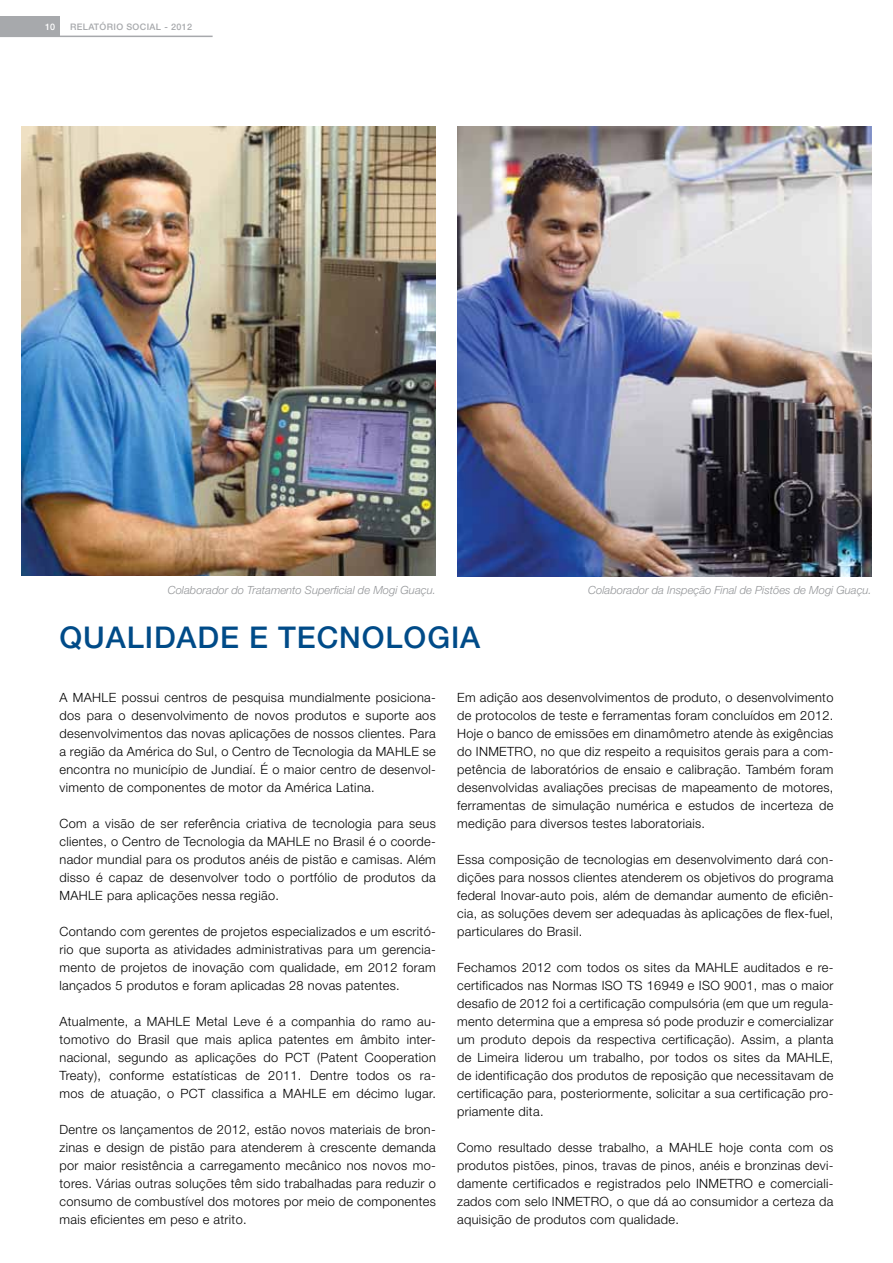
<style>
.page{position:relative;width:893px;height:1263px;background:#fff}
.page>*{position:absolute;margin:0;border:0;box-sizing:border-box;transform-origin:0 0}
.t1{font:500 30px "Helvetica Neue LT";letter-spacing:.03em;color:#004b88}
.t2{font:300 12.75px/18px "Helvetica Neue LT";letter-spacing:.025em;color:#000;text-align:justify}
.t3{font:italic 300 11.25px "Helvetica Neue LT Std";color:#939598}
.t4{font:500 9px "Helvetica Neue LT";letter-spacing:.04em;color:#a7a9ac}
.t5{font:500 9px "Helvetica Neue LT";color:#fff}
</style>
<div class="page">
<img style="left:21px;top:126px;width:415px;height:450px">
<img style="left:457px;top:126px;width:415px;height:450px">
<div style="left:0;top:16px;width:60px;height:20px;background:#a7a9ac"></div>
<hr style="left:0;top:36px;width:213px;height:1px;background:#a7a9ac">
<p class="t5" style="left:45px;top:21px;width:12px">10</p>
<p class="t4" style="left:70px;top:21px;width:123px">RELATÓRIO SOCIAL - 2012</p>
<p class="t3" style="left:168px;top:583px;width:270px">Colaborador do Tratamento Superficial de Mogi Guaçu.</p>
<p class="t3" style="left:588px;top:583px;width:285px">Colaborador da Inspeção Final de Pistões de Mogi Guaçu.</p>
<h1 class="t1" style="left:60px;top:619px;width:422px">QUALIDADE E TECNOLOG IA</h1>
<p class="t2" style="left:60px;top:688px;width:23px">A MAHLE</p>
<p class="t2" style="left:60px;top:688px;width:378px;text-indent:62px">possui centros de pesquisa mundialmente posiciona&shy;dos para o desenvolvimento de novos produtos e suporte aos desenvolvimentos das novas aplicações de nossos clientes. Para a região da América do Sul, o Centro de Tecnologia da MAHLE</p>
<p class="t2" style="left:60px;top:742px;width:378px;text-indent:363px">se encontra no município de Jundiaí. É o maior centro de desenvol&shy;vimento de componentes de motor da América Latina.</p>
<p class="t2" style="left:60px;top:814px;width:378px">Com a visão de ser referência criativa de tecnologia para seus clientes, o Centro de Tecnologia da MAHLE</p>
<p class="t2" style="left:60px;top:832px;width:378px;text-indent:255px">no Brasil é o coorde&shy;nador mundial para os produtos anéis de pistão e camisas. Além disso é capaz de desenvolver todo o portfólio de produtos da MAHLE</p>
<p class="t2" style="left:107px;top:886px;width:173px">para aplicações nessa região.</p>
<p class="t2" style="left:60px;top:922px;width:378px">Contando com gerentes de projetos especializados e um escritó&shy;rio que suporta as atividades administrativas para um gerencia&shy;mento de projetos de inovação com qualidade, em 2012 foram lançados 5 produtos e foram aplicadas 28 novas patentes.</p>
<p class="t2" style="left:60px;top:1012px;width:97px">Atualmente, a MAHLE</p>
<p class="t2" style="left:60px;top:1012px;width:378px;text-indent:137px">Metal Leve é a companhia do ramo au&shy;tomotivo do Brasil que mais aplica patentes em âmbito inter&shy;nacional, segundo as aplicações do PCT (Patent Cooperation Treaty), conforme estatísticas de 2011. Dentre todos os ra&shy;mos de atuação, o PCT classifica a MAHLE</p>
<p class="t2" style="left:333px;top:1084px;width:105px">em décimo lugar.</p>
<p class="t2" style="left:60px;top:1120px;width:378px">Dentre os lançamentos de 2012, estão novos materiais de bron&shy;zinas e design de pistão para atenderem à crescente demanda por maior resistência a carregamento mecânico nos novos mo&shy;tores. Várias outras soluções têm sido trabalhadas para reduzir o consumo de combustível dos motores por meio de componentes mais eficientes em peso e atrito.</p>
<p class="t2" style="left:457px;top:688px;width:378px">Em adição aos desenvolvimentos de produto, o desenvolvimento de protocolos de teste e ferramentas foram concluídos em 2012.<br>Hoje o banco de emissões em dinamômetro atende às exigências do INMETRO , no que diz respeito a requisitos gerais para a com&shy;petência de laboratórios de ensaio e calibração. Também foram desenvolvidas avaliações precisas de mapeamento de motores, ferramentas de simulação numérica e estudos de incerteza de medição para diversos testes laboratoriais.</p>
<p class="t2" style="left:457px;top:850px;width:378px">Essa composição de tecnologias em desenvolvimento dará con&shy;dições para nossos clientes atenderem os objetivos do programa federal Inovar-auto pois, além de demandar aumento de eficiên&shy;cia, as soluções devem ser adequadas às aplicações de flex-fuel, particulares do Brasil.</p>
<p class="t2" style="left:457px;top:958px;width:248px">Fechamos 2012 com todos os sites da MAHLE</p>
<p class="t2" style="left:744px;top:958px;width:91px">auditados e re-</p>
<p class="t2" style="left:457px;top:976px;width:153px">certificados nas Normas ISO</p>
<p class="t2" style="left:627px;top:976px;width:80px">TS 16949 e ISO</p>
<p class="t2" style="left:457px;top:976px;width:378px;text-indent:267px">9001, mas o maior desafio de 2012 foi a certificação compulsória (em que um regula&shy;mento determina que a empresa só pode produzir e comercializar um produto depois da respectiva certificação). Assim, a planta de Limeira liderou um trabalho, por todos os sites da MAHLE</p>
<p class="t2" style="left:457px;top:1048px;width:378px;text-indent:373px">, de identificação dos produtos de reposição que necessitavam de certificação para, posteriormente, solicitar a sua certificação pro&shy;priamente dita.</p>
<p class="t2" style="left:457px;top:1138px;width:222px">Como resultado desse trabalho, a MAHLE</p>
<p class="t2" style="left:457px;top:1138px;width:378px;text-indent:262px">hoje conta com os produtos pistões, pinos, travas de pinos, anéis e bronzinas devi&shy;damente certificados e registrados pelo INMETRO e comerciali&shy;zados com selo INMETRO , o que dá ao consumidor a certeza da aquisição de produtos com qualidade.</p>
</div>
